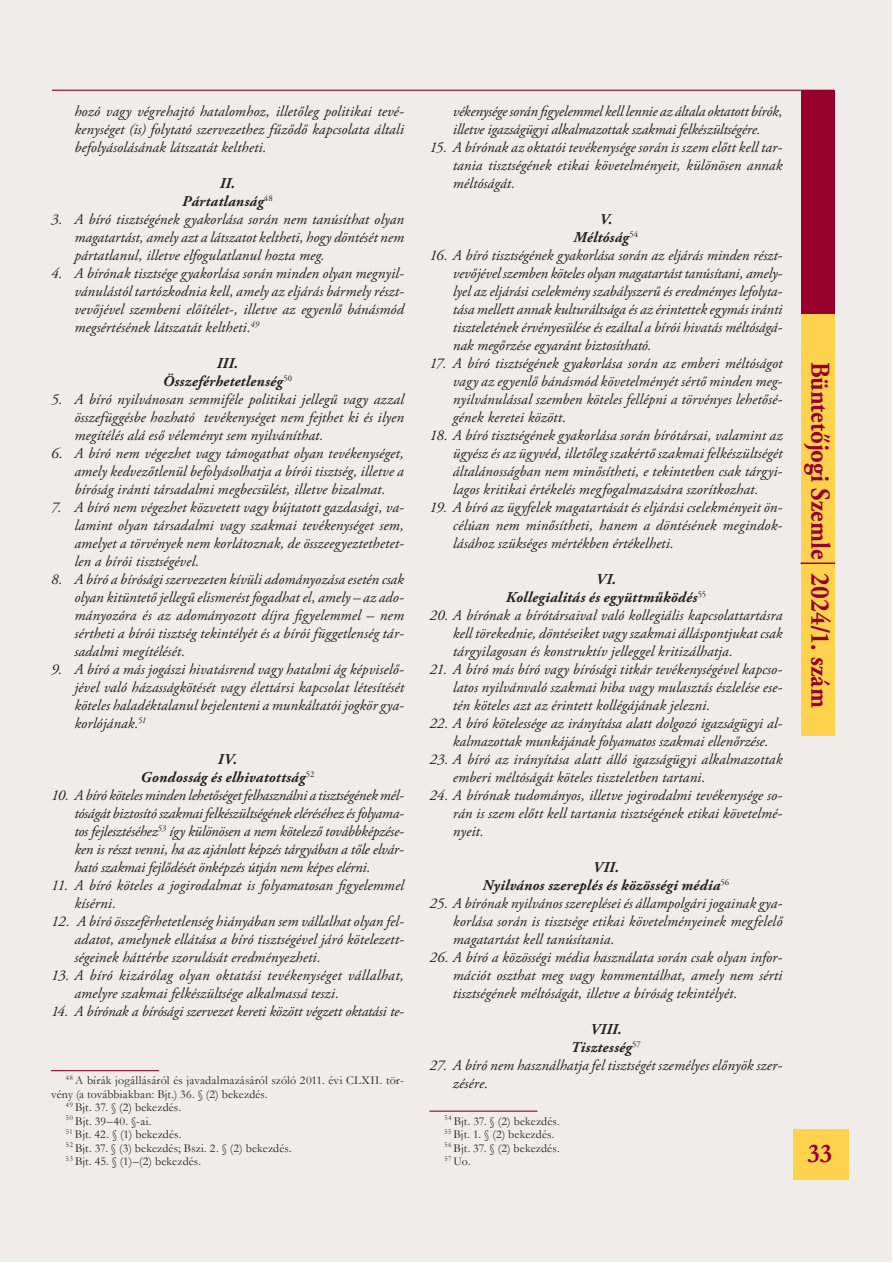
<style>
.page{position:relative;width:893px;height:1263px;background:#fff}
.page>*{position:absolute;margin:0;border:0;box-sizing:border-box;transform-origin:0 0}
.t1{font:700 27.3px "Adobe Garamond Pro";color:#98012d;scale:.91 1}
.t2{font:700 27px "Garamond";color:#98012d}
.t3{font:italic 15px/18px "Adobe Garamond Pro";letter-spacing:.005em;color:#231f20;text-align:justify}
.t4{font:italic 700 15px/18px "Adobe Garamond Pro";letter-spacing:.015em;color:#231f20;text-align:center}
.t5{font:italic 15px/18px "Adobe Garamond Pro";letter-spacing:-.015em;color:#231f20}
.t6{font:12px/13.5px "Garamond";letter-spacing:.01em;color:#231f20}
</style>
<div class="page">
<div style="left:0;top:1px;width:892px;height:1261px;background:#f0ece9"></div>
<div style="left:793px;top:1129px;width:56px;height:51px;background:#fed24c"></div>
<hr style="left:52px;top:90px;width:782px;height:1px;background:#98012d">
<div style="left:801px;top:312px;width:34px;height:424px;background:#fed24c"></div>
<div style="left:801px;top:91px;width:34px;height:223px;background:#98012d"></div>
<hr style="left:801px;top:562px;width:34px;height:2px;background:#98012d">
<hr style="left:51px;top:1070px;width:108px;height:1px;background:#98012d">
<hr style="left:429px;top:1110px;width:108px;height:2px;background:#98012d">
<p class="t3" style="left:74px;top:103px;width:331px">hozó vagy végrehajtó hatalomhoz, illetőleg politikai tevé&shy;kenységet (is) folytató szervezethez fűződő kapcsolata általi befolyásolásának látszatát keltheti.</p>
<p class="t4" style="left:182px;top:174px;width:92px">II.<br>Pártatlanság<sup>48</sup></p>
<p class="t3" style="left:74px;top:211px;width:331px;text-indent:-23px">3. A bíró tisztségének gyakorlása során nem tanúsíthat olyan magatartást, amely azt a látszatot keltheti, hogy döntését nem pártatlanul, illetve elfogulatlanul hozta meg.</p>
<p class="t3" style="left:74px;top:265px;width:331px;text-indent:-23px">4. A bírónak tisztsége gyakorlása során minden olyan megnyil&shy;vánulástól tartózkodnia kell, amely az eljárás bármely részt&shy;vevőjével szembeni előítélet-, illetve az egyenlő bánásmód megsértésének látszatát keltheti.<sup>49</sup></p>
<p class="t4" style="left:163px;top:354px;width:131px">III.<br>Összeférhetetlenség<sup>50</sup></p>
<p class="t3" style="left:74px;top:391px;width:331px;text-indent:-23px">5. A bíró nyilvánosan semmiféle politikai jellegű vagy azzal összefüggésbe hozható tevékenységet nem fejthet ki és ilyen megítélés alá eső véleményt sem nyilváníthat.</p>
<p class="t3" style="left:74px;top:445px;width:331px;text-indent:-23px">6. A bíró nem végezhet vagy támogathat olyan tevékenységet, amely kedvezőtlenül befolyásolhatja a bírói tisztség, illetve a bíróság iránti társadalmi megbecsülést, illetve bizalmat.</p>
<p class="t3" style="left:74px;top:499px;width:331px;text-indent:-23px">7. A bíró nem végezhet közvetett vagy bújtatott gazdasági, va&shy;lamint olyan társadalmi vagy szakmai tevékenységet sem, amelyet a törvények nem korlátoznak, de összeegyeztethetet&shy;len a bírói tisztségével.</p>
<p class="t3" style="left:74px;top:571px;width:331px;text-indent:-23px">8. A bíró a bírósági szervezeten kívüli adományozása esetén csak olyan kitüntető jellegű elismerést fogadhat el, amely – az ado&shy;mányozóra és az adományozott díjra figyelemmel – nem sértheti a bírói tisztség tekintélyét és a bírói függetlenség tár&shy;sadalmi megítélését.</p>
<p class="t3" style="left:74px;top:661px;width:331px;text-indent:-23px">9. A bíró a más jogászi hivatásrend vagy hatalmi ág képviselő&shy;jével való házasságkötését vagy élettársi kapcsolat létesítését köteles haladéktalanul bejelenteni a munkáltatói jogkör gya&shy;korlójának.<sup>51</sup></p>
<p class="t4" style="left:140px;top:750px;width:176px">IV.<br>Gondosság és elhivatottság<sup>52</sup></p>
<p class="t3" style="left:74px;top:787px;width:331px;text-indent:-23px">10. A bíró köteles minden lehetőséget felhasználni a tisztségének mél&shy;tóságát biztosító szakmai felkészültségének eléréséhez és folyama&shy;tos fejlesztéséhez<sup>53</sup> így különösen a nem kötelező továbbképzése&shy;ken is részt venni, ha az ajánlott képzés tárgyában a tőle elvár&shy;ható szakmai fejlődését önképzés útján nem képes elérni.</p>
<p class="t3" style="left:74px;top:877px;width:331px;text-indent:-23px">11. A bíró köteles a jogirodalmat is folyamatosan figyelemmel kísérni.</p>
<p class="t3" style="left:74px;top:913px;width:331px;text-indent:-23px">12. A bíró összeférhetetlenség hiányában sem vállalhat olyan fel&shy;adatot, amelynek ellátása a bíró tisztségével járó kötelezett&shy;ségeinek háttérbe szorulását eredményezheti.</p>
<p class="t3" style="left:74px;top:967px;width:331px;text-indent:-23px">13. A bíró kizárólag olyan oktatási tevékenységet vállalhat, amelyre szakmai felkészültsége alkalmassá teszi.</p>
<p class="t3" style="left:51px;top:1003px;width:354px">14. A bírónak a bírósági szervezet kereti között végzett oktatási te-</p>
<p class="t6" style="left:66px;top:1073px;width:340px"><sup>4</sup> <sup>8</sup> A bírák jogállásáról és javadalmazásáról szóló 2011. évi CLXII. tör-</p>
<p class="t6" style="left:51px;top:1087px;width:218px">vény (a továbbiakban: Bjt.) 36. § (2) bekezdés.</p>
<p class="t6" style="left:66px;top:1100px;width:117px"><sup>49</sup> Bjt. 37. § (2) bekezdés.</p>
<p class="t6" style="left:66px;top:1114px;width:87px"><sup>50</sup> Bjt. 39–40. §-ai.</p>
<p class="t6" style="left:66px;top:1127px;width:117px"><sup>51</sup> Bjt. 42. § (1) bekezdés.</p>
<p class="t6" style="left:66px;top:1141px;width:227px"><sup>52</sup> Bjt. 37. § (3) bekezdés; Bszi. 2. § (2) bekezdés.</p>
<p class="t6" style="left:66px;top:1154px;width:137px"><sup>53</sup> Bjt. 45. § (1)–(2) bekezdés.</p>
<p class="t5" style="left:453px;top:103px;width:331px">vékenysége során figyelemmel kell lennie az általa oktatott bírók, illetve igazságügyi alkalmazottak szakmai felkészültségére.</p>
<p class="t3" style="left:453px;top:139px;width:331px;text-indent:-23px">15. A bírónak az oktatói tevékenysége során is szem előtt kell tar&shy;tania tisztségének etikai követelményeit, különösen annak méltóságát.</p>
<p class="t4" style="left:574px;top:210px;width:66px">V.<br>Méltóság<sup>54</sup></p>
<p class="t3" style="left:453px;top:247px;width:331px;text-indent:-23px">16. A bíró tisztségének gyakorlása során az eljárás minden részt&shy;vevőjével szemben köteles olyan magatartást tanúsítani, amel - lyel az eljárási cselekmény szabályszerű és eredményes lefolyta&shy;tása mellett annak kulturáltsága és az érintettek egymás iránti tiszteletének érvényesülése és ezáltal a bírói hivatás méltóságá&shy;nak megőrzése egyaránt biztosítható.</p>
<p class="t3" style="left:453px;top:355px;width:331px;text-indent:-23px">17. A bíró tisztségének gyakorlása során az emberi méltóságot vagy az egyenlő bánásmód követelményét sértő minden meg&shy;nyilvánulással szemben köteles fellépni a törvényes lehetősé&shy;gének keretei között.</p>
<p class="t3" style="left:453px;top:427px;width:331px;text-indent:-23px">18. A bíró tisztségének gyakorlása során bírótársai, valamint az ügyész és az ügyvéd, illetőleg szakértő szakmai felkészültségét általánosságban nem minősítheti, e tekintetben csak tárgyi&shy;lagos kritikai értékelés megfogalmazására szorítkozhat.</p>
<p class="t3" style="left:453px;top:499px;width:331px;text-indent:-23px">19. A bíró az ügyfelek magatartását és eljárási cselekményeit ön&shy;célúan nem minősítheti, hanem a döntésének megindok&shy;lásához szükséges mértékben értékelheti.</p>
<p class="t4" style="left:506px;top:570px;width:202px">VI.<br>Kollegialitás és együttműködés<sup>55</sup></p>
<p class="t3" style="left:453px;top:607px;width:331px;text-indent:-23px">20. A bírónak a bírótársaival való kollegiális kapcsolattartásra kell törekednie, döntéseiket vagy szakmai álláspontjukat csak tárgyilagosan és konstruktív jelleggel kritizálhatja.</p>
<p class="t3" style="left:453px;top:661px;width:331px;text-indent:-23px">21. A bíró más bíró vagy bírósági titkár tevékenységével kapcso&shy;latos nyilvánvaló szakmai hiba vagy mulasztás észlelése ese&shy;tén köteles azt az érintett kollégájának jelezni.</p>
<p class="t3" style="left:453px;top:715px;width:331px;text-indent:-23px">22. A bíró kötelessége az irányítása alatt dolgozó igazságügyi al&shy;kalmazottak munkájának folyamatos szakmai ellenőrzése.</p>
<p class="t3" style="left:453px;top:751px;width:331px;text-indent:-23px">23. A bíró az irányítása alatt álló igazságügyi alkalmazottak emberi méltóságát köteles tiszteletben tartani.</p>
<p class="t3" style="left:453px;top:787px;width:331px;text-indent:-23px">24. A bírónak tudományos, illetve jogirodalmi tevékenysége so&shy;rán is szem előtt kell tartania tisztségének etikai követelmé&shy;nyeit.</p>
<p class="t4" style="left:483px;top:858px;width:248px">VII.<br>Nyilvános szereplés és közösségi média<sup>56</sup></p>
<p class="t3" style="left:453px;top:895px;width:331px;text-indent:-23px">25. A bírónak nyilvános szereplései és állampolgári jogainak gya&shy;korlása során is tisztsége etikai követelményeinek megfelelő magatartást kell tanúsítania.</p>
<p class="t3" style="left:453px;top:949px;width:331px;text-indent:-23px">26. A bíró a közösségi média használata során csak olyan infor&shy;mációt oszthat meg vagy kommentálhat, amely nem sérti tisztségének méltóságát, illetve a bíróság tekintélyét.</p>
<p class="t4" style="left:571px;top:1020px;width:71px">VIII.<br>Tisztesség<sup>57</sup></p>
<p class="t3" style="left:453px;top:1057px;width:331px;text-indent:-23px">27. A bíró nem használhatja fel tisztségét személyes előnyök szer&shy;zésére.</p>
<p class="t6" style="left:444px;top:1114px;width:117px"><sup>5</sup> <sup>4</sup> Bjt. 37. § (2) bekezdés.<br><sup>55</sup> Bjt. 1. § (2) bekezdés.<br><sup>56</sup> Bjt. 37. § (2) bekezdés.<br><sup>57</sup> Uo.</p>
<h1 class="t1" style="left:836px;top:362px;width:382px;rotate:90deg">Büntetőjogi Szemle 2024/1. szám</h1>
<h2 class="t2" style="left:808px;top:1135px;width:26px">33</h2>
</div>
